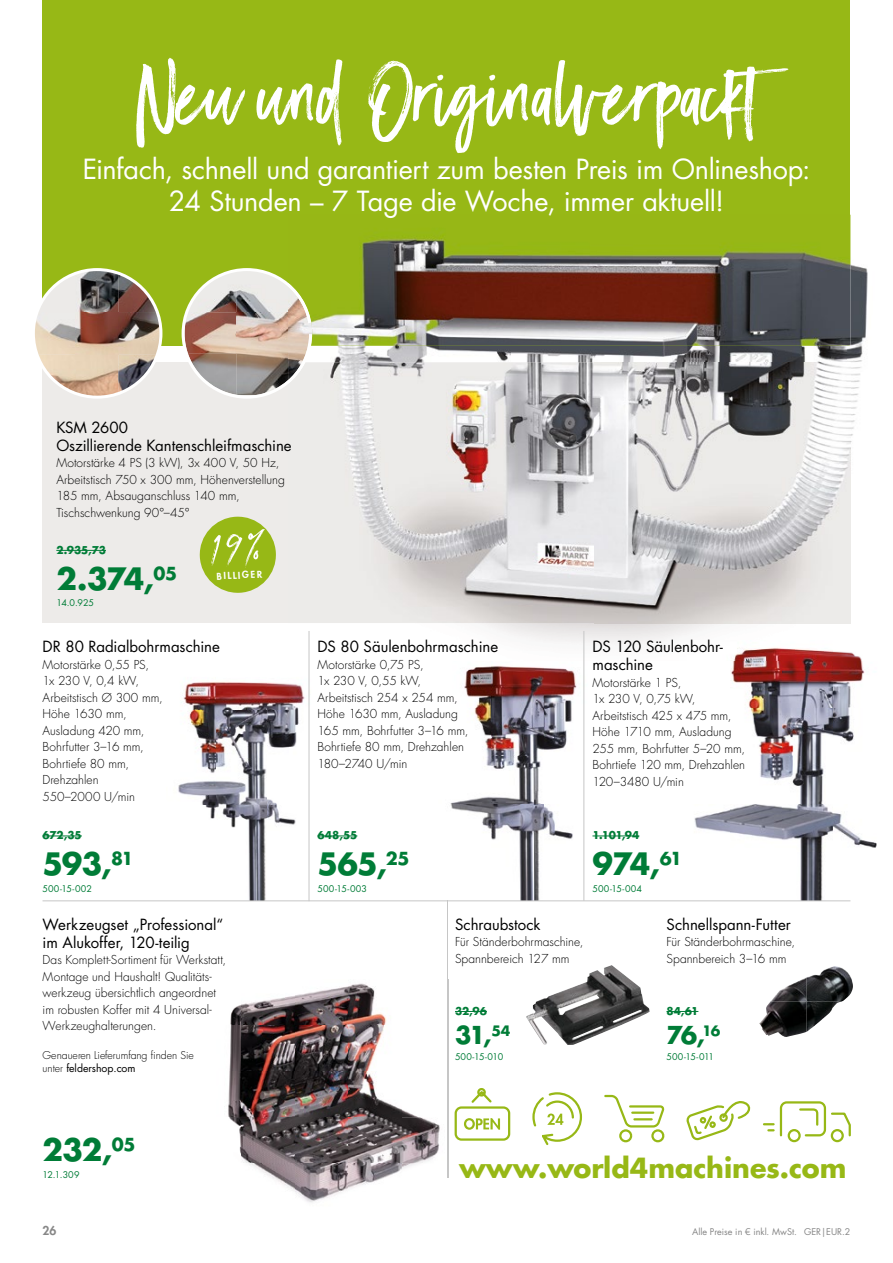
<style>
.page{position:relative;width:893px;height:1263px;background:#fff}
.page>*{position:absolute;margin:0;border:0;box-sizing:border-box;transform-origin:0 0}
.t1{font:80.55px "Black Diamond";color:#fff}
.t2{font:700 30px "Futura OT";letter-spacing:-.035em;color:#007c37}
.t3{font:27px/32.4px "Futura OT";letter-spacing:-.01em;color:#fff;text-align:center}
.t4{font:700 27px "Futura OT";color:#97b816}
.t5{font:700 24px "Futura OT";color:#007c37}
.t6{font:15px/18px "Futura OT";letter-spacing:-.005em;color:#000}
.t7{font:300 12px/16.5px "Futura OT";color:#000}
.t8{font:600 12px "Futura OT";color:#878787}
.t9{font:300 10.5px/12.6px "Futura OT";color:#000}
.t10{font:700 10.5px "Futura OT";letter-spacing:-.015em;color:#007c37}
.t11{font:600 9.45px "Futura OT";color:#fff}
.t12{font:9px "Futura OT";color:#007c37}
.t13{font:9px "Futura OT";color:#878787}
.s1{font-weight:400}
</style>
<div class="page">
<div style="left:43px;top:0;width:807px;height:345px;background:#97b816"></div>
<div style="left:43px;top:363px;width:807px;height:260px;background:#edebe9"></div>
<img style="left:182px;top:268px;width:106px;height:131px">
<img style="left:39px;top:273px;width:37px;height:39px">
<img style="left:76px;top:270px;width:42px;height:42px">
<img style="left:118px;top:273px;width:39px;height:39px">
<img style="left:36px;top:312px;width:125px;height:43px">
<img style="left:39px;top:355px;width:37px;height:38px">
<img style="left:76px;top:355px;width:42px;height:40px">
<img style="left:118px;top:355px;width:39px;height:38px">
<div style="left:32px;top:268px;width:130px;height:131px;border:3px solid #fff;border-radius:50%"></div>
<img style="left:847px;top:215px;width:21px;height:409px">
<img style="left:312px;top:345px;width:535px;height:18px">
<img style="left:312px;top:215px;width:538px;height:130px">
<img style="left:330px;top:363px;width:520px;height:260px">
<img style="left:288px;top:283px;width:24px;height:101px">
<img style="left:178px;top:663px;width:140px;height:237px">
<img style="left:680px;top:641px;width:197px;height:259px">
<img style="left:450px;top:651px;width:147px;height:249px">
<hr style="left:309px;top:631px;width:1px;height:270px;background:#c6c6c6">
<hr style="left:583px;top:631px;width:1px;height:270px;background:#c6c6c6">
<img style="left:806px;top:966px;width:47px;height:35px">
<img style="left:771px;top:978px;width:35px;height:23px">
<img style="left:806px;top:1001px;width:36px;height:31px">
<img style="left:759px;top:1001px;width:47px;height:36px">
<img style="left:526px;top:965px;width:124px;height:80px">
<hr style="left:447px;top:900px;width:1px;height:278px;background:#c6c6c6">
<img style="left:228px;top:980px;width:221px;height:223px">
<img style="left:447px;top:980px;width:1px;height:198px">
<div style="left:619px;top:1129px;width:13px;height:13px;border:2px solid #97b816;border-radius:50%"></div>
<div style="left:651px;top:1129px;width:13px;height:13px;border:2px solid #97b816;border-radius:50%"></div>
<svg style="left:604px;top:1094px;width:61px;height:34px"></svg>
<svg style="left:763px;top:1101px;width:88px;height:42px"></svg>
<svg style="left:686px;top:1101px;width:65px;height:40px"></svg>
<svg style="left:454px;top:1088px;width:57px;height:53px"></svg>
<svg style="left:532px;top:1092px;width:50px;height:53px"></svg>
<hr style="left:43px;top:900px;width:807px;height:1px;background:#c6c6c6">
<hr style="left:666px;top:1011px;width:32px;height:1px;background:#007c37">
<hr style="left:56px;top:550px;width:50px;height:1px;background:#007c37">
<hr style="left:43px;top:836px;width:39px;height:1px;background:#007c37">
<hr style="left:317px;top:836px;width:40px;height:1px;background:#007c37">
<hr style="left:592px;top:836px;width:47px;height:1px;background:#007c37">
<hr style="left:455px;top:1011px;width:32px;height:1px;background:#007c37">
<svg style="left:199px;top:516px;width:77px;height:77px"></svg>
<h1 class="t1" style="left:133px;top:44px;width:681px">Neu und Originalverpackt</h1>
<h3 class="t3" style="left:83px;top:152px;width:729px">Einfach, schnell und garantiert zum besten Preis im Onlineshop:<br>24 Stunden – 7 Tage die Woche, immer aktuell!</h3>
<p class="t6" style="left:56px;top:418px;width:237px">KSM 2600<br>Oszillierende Kantenschleifmaschine</p>
<p class="t7" style="left:56px;top:455px;width:230px">Motorstärke 4 PS (3 kW), 3x 400 V, 50 Hz, Arbeitstisch 750 x 300 mm, Höhenverstellung 185 mm, Absauganschluss 140 mm, Tischschwenkung 90°–45°</p>
<p class="t10" style="left:56px;top:542px;width:51px">2.935,73</p>
<h2 class="t2" style="left:56px;top:556px;width:122px">2.374,<sup>05</sup></h2>
<p class="t12" style="left:56px;top:597px;width:39px">14.0.925</p>
<p class="t11" style="left:216px;top:569px;width:47px;rotate:-3deg">BILLIGER</p>
<p class="t6" style="left:43px;top:638px;width:179px">DR 80 Radialbohrmaschine</p>
<p class="t7" style="left:43px;top:656px;width:122px">Motorstärke 0,55 PS,<br>1x 230 V, 0,4 kW,<br>Arbeitstisch Ø 300 mm,<br>Höhe 1630 mm,<br>Ausladung 420 mm,<br>Bohrfutter 3–16 mm,<br>Bohrtiefe 80 mm,<br>Drehzahlen<br>550–2000 U/min</p>
<p class="t10" style="left:43px;top:828px;width:41px">672,35</p>
<h2 class="t2" style="left:43px;top:842px;width:93px">593,<sup>81</sup></h2>
<p class="t12" style="left:43px;top:883px;width:51px">500-15-002</p>
<p class="t6" style="left:43px;top:915px;width:182px">Werkzeugset „Professional“ im Alukoffer, 120-teilig</p>
<p class="t7" style="left:43px;top:952px;width:185px">Das Komplett-Sortiment für Werkstatt, Montage und Haushalt! Qualitäts&shy;werkzeug übersichtlich angeordnet im robusten Koffer mit 4 Universal-Werkzeughalterungen.</p>
<p class="t9" style="left:43px;top:1049px;width:153px">Genaueren Lieferumfang finden Sie unter <span class="s1">feldershop.com</span></p>
<h2 class="t2" style="left:43px;top:1128px;width:95px">232,<sup>05</sup></h2>
<p class="t12" style="left:43px;top:1168px;width:39px">12.1.309</p>
<p class="t8" style="left:43px;top:1222px;width:15px">26</p>
<p class="t6" style="left:317px;top:638px;width:182px">DS 80 Säulenbohrmaschine</p>
<p class="t7" style="left:317px;top:656px;width:152px">Motorstärke 0,75 PS,<br>1x 230 V, 0,55 kW,<br>Arbeitstisch 254 x 254 mm,<br>Höhe 1630 mm, Ausladung<br>165 mm, Bohrfutter 3–16 mm,<br>Bohrtiefe 80 mm, Drehzahlen<br>180–2740 U/min</p>
<p class="t6" style="left:592px;top:638px;width:132px">DS 120 Säulenbohr&shy;maschine</p>
<p class="t7" style="left:592px;top:674px;width:154px">Motorstärke 1 PS,<br>1x 230 V, 0,75 kW,<br>Arbeitstisch 425 x 475 mm,<br>Höhe 1710 mm, Ausladung<br>255 mm, Bohrfutter 5–20 mm,<br>Bohrtiefe 120 mm, Drehzahlen<br>120–3480 U/min</p>
<p class="t10" style="left:317px;top:828px;width:41px">648,55</p>
<h2 class="t2" style="left:317px;top:842px;width:94px">565,<sup>25</sup></h2>
<p class="t12" style="left:317px;top:883px;width:51px">500-15-003</p>
<p class="t6" style="left:455px;top:915px;width:87px">Schraubstock</p>
<p class="t7" style="left:455px;top:934px;width:130px">Für Ständerbohrmaschine,<br>Spannbereich 127 mm</p>
<p class="t10" style="left:592px;top:828px;width:48px">1.101,94</p>
<h2 class="t2" style="left:592px;top:842px;width:91px">974,<sup>61</sup></h2>
<p class="t12" style="left:592px;top:883px;width:51px">500-15-004</p>
<p class="t6" style="left:666px;top:915px;width:126px">Schnellspann-Futter</p>
<p class="t7" style="left:666px;top:934px;width:130px">Für Ständerbohrmaschine,<br>Spannbereich 3–16 mm</p>
<p class="t10" style="left:455px;top:1003px;width:33px">32,96</p>
<h3 class="t5" style="left:455px;top:1017px;width:57px">31,<sup>54</sup></h3>
<p class="t12" style="left:455px;top:1051px;width:50px">500-15-010</p>
<p class="t10" style="left:666px;top:1003px;width:33px">84,61</p>
<h3 class="t5" style="left:666px;top:1017px;width:56px">76,<sup>16</sup></h3>
<p class="t12" style="left:666px;top:1051px;width:49px">500-15-011</p>
<h3 class="t4" style="left:459px;top:1148px;width:389px">www.world4machines.com</h3>
<p class="t13" style="left:692px;top:1226px;width:160px">Alle Preise in € inkl. MwSt. GER|EUR.2</p>
</div>
